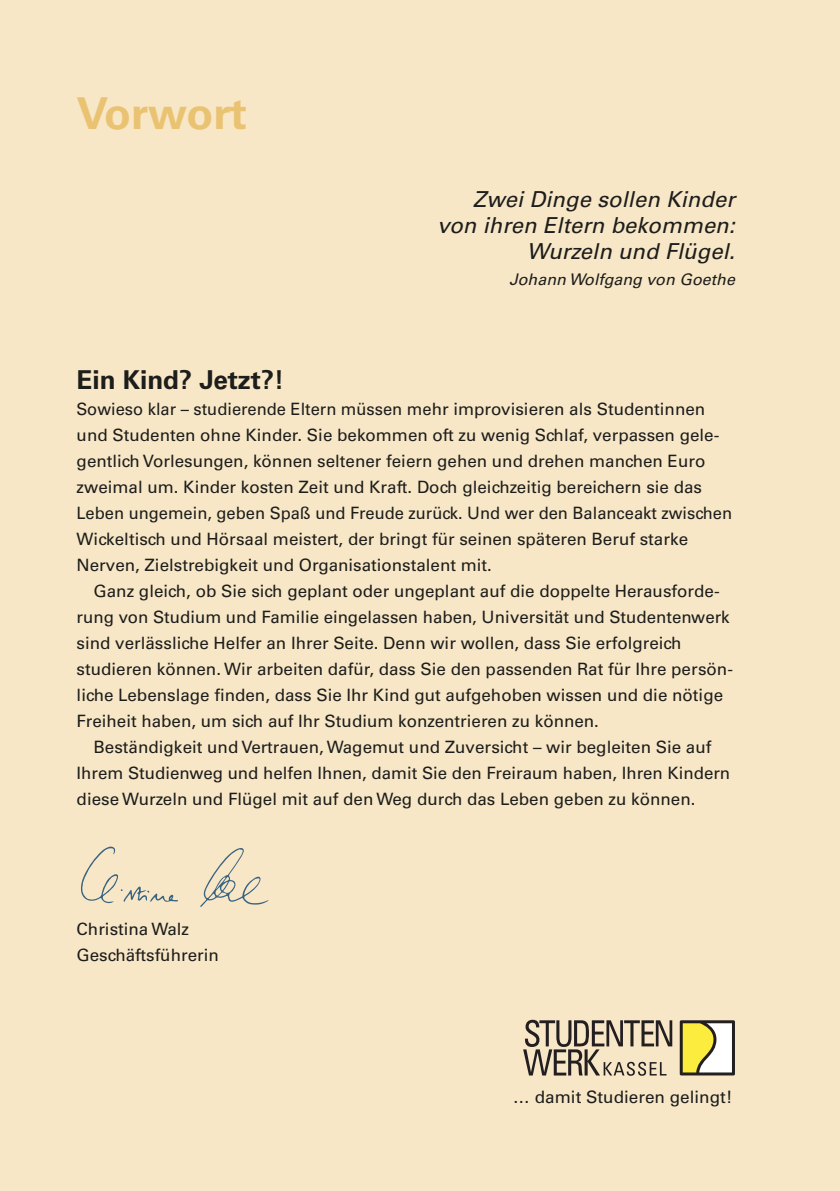
<style>
.page{position:relative;width:840px;height:1191px;background:#fff}
.page>*{position:absolute;margin:0;border:0;box-sizing:border-box;transform-origin:0 0}
.t1{font:700 44px "Univers LT";letter-spacing:-.01em;color:#eac372}
.t2{font:700 26px "Univers LT";color:#1d1d1b}
.t3{font:italic 22px/26px "Univers LT";letter-spacing:.005em;color:#1d1d1b;text-align:right}
.t4{font:17.2px "Univers LT";color:#1d1d1b}
.t5{font:17px/26px "Univers LT";color:#1d1d1b}
.t6{font:italic 16px "Univers LT";letter-spacing:.005em;color:#1d1d1b}
</style>
<div class="page">
<div style="left:0;top:0;width:839px;height:1191px;background:#f7e7c7"></div>
<svg style="left:200px;top:848px;width:68px;height:59px"></svg>
<svg style="left:81px;top:846px;width:97px;height:58px"></svg>
<svg style="left:679px;top:1020px;width:55px;height:55px"></svg>
<svg style="left:523px;top:1019px;width:149px;height:56px"></svg>
<svg style="left:682px;top:1023px;width:49px;height:49px;background:#e8e08b"></svg>
<h1 class="t1" style="left:77px;top:97px;width:171px">Vorwort</h1>
<p class="t3" style="left:437px;top:188px;width:299px">Zwei Dinge sollen Kinder von ihren Eltern bekommen:<br>Wurzeln und Flügel.</p>
<p class="t6" style="left:509px;top:273px;width:227px">Johann Wolfgang von Goethe</p>
<h2 class="t2" style="left:77px;top:370px;width:209px">Ein Kind? Jetzt?!</h2>
<p class="t5" style="left:77px;top:397px;width:656px">Sowieso klar – studierende Eltern müssen mehr improvisieren als Studentinnen und Studenten ohne Kinder. Sie bekommen oft zu wenig Schlaf, verpassen gele&shy;gentlich Vorlesungen, können seltener feiern gehen und drehen manchen Euro zweimal um. Kinder kosten Zeit und Kraft. Doch gleichzeitig bereichern sie das Leben ungemein, geben Spaß und Freude zurück. Und wer den Balanceakt zwischen Wickeltisch und Hörsaal meistert, der bringt für seinen späteren Beruf starke Nerven, Zielstrebigkeit und Organisationstalent mit.</p>
<p class="t5" style="left:77px;top:579px;width:657px;text-indent:17px">Ganz gleich, ob Sie sich geplant oder ungeplant auf die doppelte Herausforde&shy;rung von Studium und Familie eingelassen haben, Universität und Studentenwerk sind verlässliche Helfer an Ihrer Seite. Denn wir wollen, dass Sie erfolgreich studieren können. Wir arbeiten dafür, dass Sie den passenden Rat für Ihre persön&shy;liche Lebenslage finden, dass Sie Ihr Kind gut aufgehoben wissen und die nötige Freiheit haben, um sich auf Ihr Studium konzentrieren zu können.</p>
<p class="t5" style="left:77px;top:735px;width:654px;text-indent:17px">Beständigkeit und Vertrauen, Wagemut und Zuversicht – wir begleiten Sie auf<br>Ihrem Studienweg und helfen Ihnen, damit Sie den Freiraum haben, Ihren Kindern diese Wurzeln und Flügel mit auf den Weg durch das Leben geben zu können.</p>
<p class="t5" style="left:77px;top:917px;width:144px">Christina Walz<br>Geschäftsführerin</p>
<p class="t4" style="left:512px;top:1090px;width:221px">… damit Studieren gelingt!</p>
</div>
